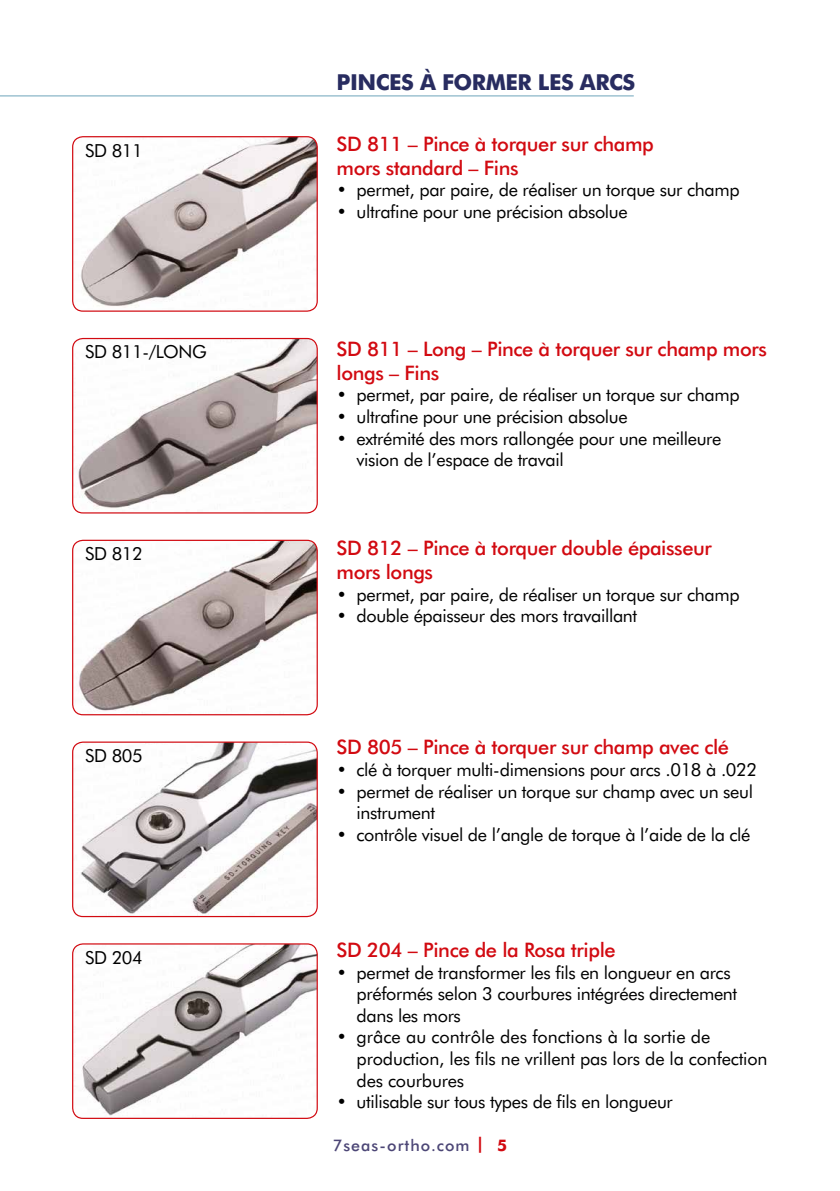
<style>
.page{position:relative;width:840px;height:1191px;background:#fff}
.page>*{position:absolute;margin:0;border:0;box-sizing:border-box;transform-origin:0 0}
.t1{font:700 22px "Futura BT";letter-spacing:-.02em;color:#282c60}
.t2{font:500 20px/24px "Futura BT";letter-spacing:-.02em;color:#d20a11}
.t3{font:18px/21.6px "Futura BT";letter-spacing:-.02em;color:#000}
.t4{font:500 16px "Futura BT";letter-spacing:.06em;color:#4c4676}
.s1{font-weight:700;color:#d20a11}
</style>
<div class="page">
<img style="left:73px;top:137px;width:244px;height:174px">
<div style="left:72px;top:136px;width:245px;height:176px;border:1px solid #d20a11;border-radius:10px"></div>
<img style="left:73px;top:338px;width:244px;height:175px">
<div style="left:72px;top:338px;width:245px;height:175px;border:1px solid #d20a11;border-radius:10px"></div>
<img style="left:73px;top:540px;width:244px;height:174px">
<div style="left:72px;top:540px;width:245px;height:175px;border:1px solid #d20a11;border-radius:10px"></div>
<img style="left:73px;top:742px;width:244px;height:174px">
<div style="left:72px;top:741px;width:245px;height:176px;border:1px solid #d20a11;border-radius:10px"></div>
<img style="left:73px;top:944px;width:244px;height:174px">
<div style="left:72px;top:943px;width:245px;height:176px;border:1px solid #d20a11;border-radius:10px"></div>
<hr style="left:0;top:95px;width:633px;height:1px;background:#6da4ba">
<p class="t3" style="left:85px;top:139px;width:59px">SD 811</p>
<p class="t3" style="left:85px;top:341px;width:123px">SD 811-/LONG</p>
<p class="t3" style="left:85px;top:543px;width:59px">SD 812</p>
<p class="t3" style="left:85px;top:745px;width:59px">SD 805</p>
<p class="t3" style="left:85px;top:946px;width:59px">SD 204</p>
<p class="t1" style="left:336px;top:68px;width:300px">PINCES À FORMER LES ARCS</p>
<p class="t2" style="left:336px;top:132px;width:318px">SD 811 – Pince à torquer sur champ mors standard – Fins</p>
<p class="t3" style="left:336px;top:179px;width:404px">• permet, par paire, de réaliser un torque sur champ</p>
<p class="t3" style="left:336px;top:201px;width:292px">• ultrafine pour une précision absolue</p>
<p class="t2" style="left:336px;top:336px;width:431px">SD 811 – Long – Pince à torquer sur champ mors longs – Fins</p>
<p class="t3" style="left:336px;top:384px;width:404px">• permet, par paire, de réaliser un torque sur champ</p>
<p class="t3" style="left:336px;top:406px;width:292px">• ultrafine pour une précision absolue</p>
<p class="t3" style="left:356px;top:427px;width:366px;text-indent:-20px">• extrémité des mors rallongée pour une meilleure vision de l’espace de travail</p>
<p class="t2" style="left:336px;top:536px;width:376px">SD 812 – Pince à torquer double épaisseur mors longs</p>
<p class="t3" style="left:336px;top:583px;width:404px">• permet, par paire, de réaliser un torque sur champ</p>
<p class="t3" style="left:336px;top:605px;width:302px">• double épaisseur des mors travaillant</p>
<p class="t2" style="left:336px;top:735px;width:394px">SD 805 – Pince à torquer sur champ avec clé</p>
<p class="t3" style="left:336px;top:758px;width:422px">• clé à torquer multi-dimensions pour arcs .018 à .022</p>
<p class="t3" style="left:356px;top:780px;width:397px;text-indent:-20px">• permet de réaliser un torque sur champ avec un seul instrument</p>
<p class="t3" style="left:336px;top:823px;width:415px">• contrôle visuel de l’angle de torque à l’aide de la clé</p>
<p class="t2" style="left:336px;top:937px;width:280px">SD 204 – Pince de la Rosa triple</p>
<p class="t3" style="left:356px;top:961px;width:382px;text-indent:-20px">• permet de transformer les fils en longueur en arcs préformés selon 3 courbures intégrées directement dans les mors</p>
<p class="t3" style="left:356px;top:1026px;width:412px;text-indent:-20px">• grâce au contrôle des fonctions à la sortie de production, les fils ne vrillent pas lors de la confection des courbures</p>
<p class="t3" style="left:336px;top:1090px;width:337px">• utilisable sur tous types de fils en longueur</p>
<p class="t4" style="left:333px;top:1135px;width:176px">7seas-ortho.com <span class="s1">| 5</span></p>
</div>
